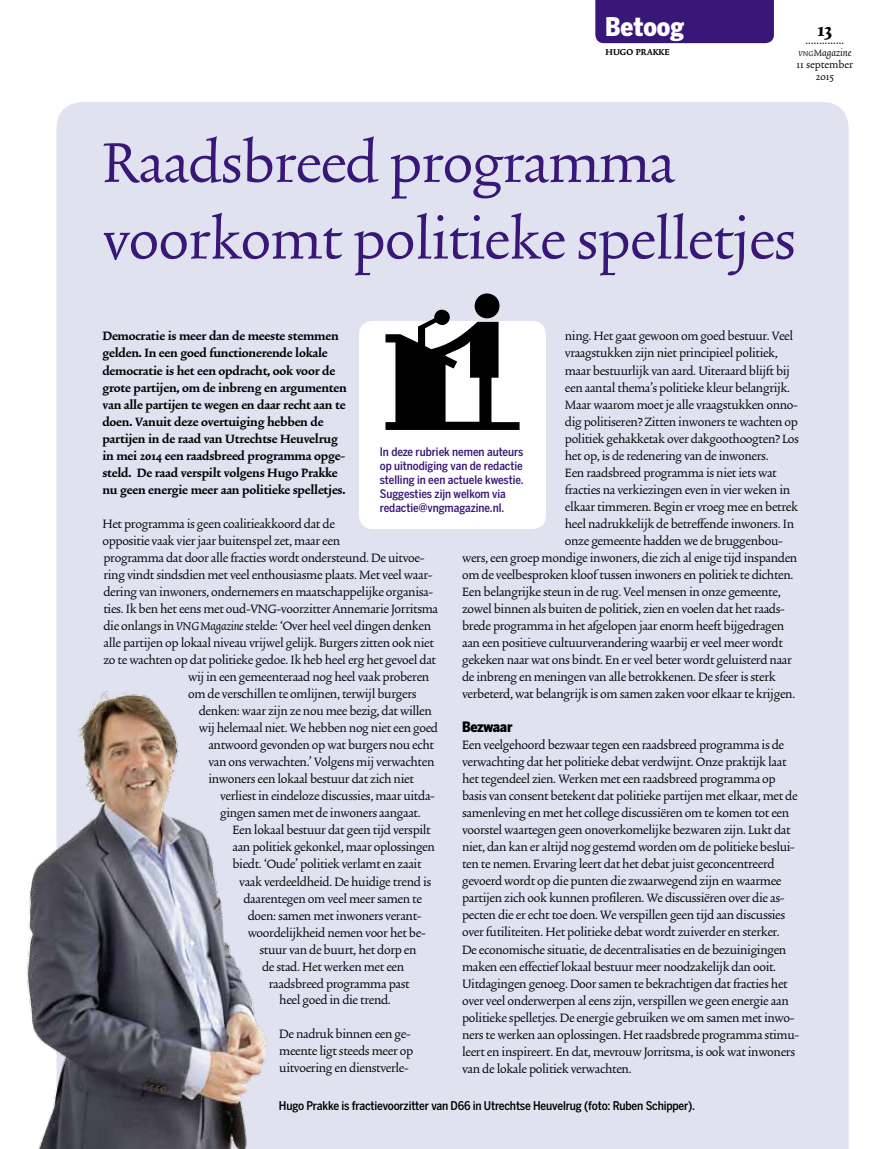
<style>
.page{position:relative;width:893px;height:1149px;background:#fff}
.page>*{position:absolute;margin:0;border:0;box-sizing:border-box;transform-origin:0 0}
.t1{font:66px/76.5px "Trinite No.2";letter-spacing:-.01em;color:#381778}
.t2{font:900 25.5px "Benton Sans Cond";color:#fff}
.t3{font:700 22.5px "Trinite No.2";color:#000}
.t4{font:italic 15px "Trinite No.2";color:#000}
.t5{font:14.25px/17px "Trinite No.2";letter-spacing:-.02em;color:#000}
.t6{font:700 14.25px/17px "Trinite No.2";letter-spacing:-.01em;color:#000}
.t7{font:900 14.25px "Benton Sans Cond";letter-spacing:-.02em;color:#000}
.t8{font:500 12px "Benton Sans Cond";letter-spacing:-.015em;color:#000}
.t9{font:12px/12px "Trinite No.2";color:#000;text-align:center}
.t10{font:500 11.7px/13.8px "Benton Sans Cond";letter-spacing:-.005em;color:#381778}
.t11{font:700 10.2px "Trinite No.2";color:#000}
.s1{font-style:italic;font-size:9px}
.s2{font-style:italic;font-size:11.55px}
.s3{font-style:italic}
</style>
<div class="page">
<div style="left:57px;top:102px;width:792px;height:1046px;background:#e1e2f0"></div>
<img style="left:26px;top:688px;width:248px;height:460px">
<div style="left:595px;top:0;width:179px;height:43px;background:#381778"></div>
<div style="left:360px;top:321px;width:185px;height:207px;background:#fff;border-radius:13px"></div>
<div style="left:359px;top:321px;width:187px;height:208px;border:2px solid #fff;border-radius:13px"></div>
<svg style="left:385px;top:293px;width:135px;height:137px"></svg>
<h2 class="t2" style="left:605px;top:12px;width:81px">Betoog</h2>
<p class="t11" style="left:605px;top:47px;width:66px">HUGO PRAKKE</p>
<h3 class="t3" style="left:817px;top:17px;width:17px">13</h3>
<p class="t4" style="left:805px;top:31px;width:40px">..............</p>
<p class="t9" style="left:797px;top:47px;width:58px"><span class="s1">vng</span><span class="s2">M</span><span class="s3">agazine<br></span>11 september<br>2015</p>
<h1 class="t1" style="left:102px;top:127px;width:695px">Raadsbreed programma voorkomt politieke spelletjes</h1>
<p class="t6" style="left:102px;top:328px;width:246px">Democratie is meer dan de meeste stemmen gelden. In een goed functionerende lokale democratie is het een opdracht, ook voor de grote partijen, om de inbreng en argumenten van alle partijen te wegen en daar recht aan te doen. Vanuit deze overtuiging hebben de partijen in de raad van Utrechtse Heuvelrug in mei 2014 een raadsbreed programma opge&shy;steld. De raad verspilt volgens Hugo Prakke nu geen energie meer aan politieke spelletjes.</p>
<p class="t5" style="left:102px;top:515px;width:239px">Het programma is geen coalitieakkoord dat de oppositie vaak vier jaar buitenspel zet, maar een</p>
<p class="t10" style="left:380px;top:445px;width:145px">In deze rubriek nemen auteurs op uitnodiging van de redactie stelling in een actuele kwestie.<br>Suggesties zijn welkom via redactie@vngmagazine.nl.</p>
<p class="t5" style="left:565px;top:328px;width:236px">ning. Het gaat gewoon om goed bestuur. Veel vraagstukken zijn niet principieel politiek, maar bestuurlijk van aard. Uiteraard blijft bij een aantal thema’s politieke kleur belangrijk.<br>Maar waarom moet je alle vraagstukken onno&shy;dig politiseren? Zitten inwoners te wachten op politiek gehakketak over dakgoothoogten? Los het op, is de redenering van de inwoners.<br>Een raadsbreed programma is niet iets wat fracties na verkiezingen even in vier weken in elkaar timmeren. Begin er vroeg mee en betrek heel nadrukkelijk de betreffende inwoners. In onze gemeente hadden we de bruggenbou-</p>
<p class="t5" style="left:103px;top:549px;width:336px">programma dat door alle fracties wordt ondersteund. De uitvoe&shy;ring vindt sindsdien met veel enthousiasme plaats. Met veel waar&shy;dering van inwoners, ondernemers en maatschappelijke organisa&shy;ties. Ik ben het eens met oud-VNG-voorzitter Annemarie Jorritsma die onlangs in <span class="s3">VNG Magazine</span> stelde: ‘Over heel veel dingen denken alle partijen op lokaal niveau vrijwel gelijk. Burgers zitten ook niet zo te wachten op dat politieke gedoe. Ik heb heel erg het gevoel dat</p>
<p class="t5" style="left:462px;top:549px;width:337px">wers, een groep mondige inwoners, die zich al enige tijd inspanden om de veelbesproken kloof tussen inwoners en politiek te dichten.<br>Een belangrijke steun in de rug. Veel mensen in onze gemeente, zowel binnen als buiten de politiek, zien en voelen dat het raads&shy;brede programma in het afgelopen jaar enorm heeft bijgedragen aan een positieve cultuurverandering waarbij er veel meer wordt gekeken naar wat ons bindt. En er veel beter wordt geluisterd naar de inbreng en meningen van alle betrokkenen. De sfeer is sterk verbeterd, wat belangrijk is om samen zaken voor elkaar te krijgen.</p>
<p class="t7" style="left:462px;top:718px;width:52px">Bezwaar</p>
<p class="t5" style="left:462px;top:736px;width:339px">Een veelgehoord bezwaar tegen een raadsbreed programma is de verwachting dat het politieke debat verdwijnt. Onze praktijk laat het tegendeel zien. Werken met een raadsbreed programma op basis van consent betekent dat politieke partijen met elkaar, met de samenleving en met het college discussiëren om te komen tot een voorstel waartegen geen onoverkomelijke bezwaren zijn. Lukt dat niet, dan kan er altijd nog gestemd worden om de politieke beslui&shy;ten te nemen. Ervaring leert dat het debat juist geconcentreerd gevoerd wordt op die punten die zwaarwegend zijn en waarmee partijen zich ook kunnen profileren. We discussiëren over die as&shy;pecten die er echt toe doen. We verspillen geen tijd aan discussies over futiliteiten. Het politieke debat wordt zuiverder en sterker.<br>De economische situatie, de decentralisaties en de bezuinigingen maken een effectief lokaal bestuur meer noodzakelijk dan ooit.<br>Uitdagingen genoeg. Door samen te bekrachtigen dat fracties het over veel onderwerpen al eens zijn, verspillen we geen energie aan politieke spelletjes. De energie gebruiken we om samen met inwo&shy;ners te werken aan oplossingen. Het raadsbrede programma stimu&shy;leert en inspireert. En dat, mevrouw Jorritsma, is ook wat inwoners van de lokale politiek verwachten.</p>
<p class="t5" style="left:188px;top:669px;width:243px">wij in een gemeenteraad nog heel vaak proberen om de verschillen te omlijnen, terwijl burgers</p>
<p class="t5" style="left:208px;top:737px;width:228px;text-align:justify">antwoord gevonden op wat burgers nou echt van ons verwachten.’ Volgens mij verwachten inwoners een lokaal bestuur dat zich niet</p>
<p class="t5" style="left:199px;top:703px;width:241px">denken: waar zijn ze nou mee bezig, dat willen wij helemaal niet. We hebben nog niet een goed</p>
<p class="t5" style="left:220px;top:788px;width:216px">verliest in eindeloze discussies, maar uitda&shy;gingen samen met de inwoners aangaat.</p>
<p class="t5" style="left:232px;top:822px;width:200px">Een lokaal bestuur dat geen tijd verspilt</p>
<p class="t5" style="left:232px;top:839px;width:204px">aan politiek gekonkel, maar oplossingen</p>
<p class="t5" style="left:232px;top:856px;width:191px">biedt. ‘Oude’ politiek verlamt en zaait</p>
<p class="t5" style="left:239px;top:873px;width:193px">vaak verdeeldheid. De huidige trend is</p>
<p class="t5" style="left:243px;top:890px;width:184px">daarentegen om veel meer samen te doen: samen met inwoners verant&shy;woordelijkheid nemen voor het be-</p>
<p class="t5" style="left:269px;top:975px;width:142px">raadsbreed programma past</p>
<p class="t5" style="left:259px;top:941px;width:159px">stuur van de buurt, het dorp en</p>
<p class="t5" style="left:262px;top:958px;width:144px">de stad. Het werken met een</p>
<p class="t5" style="left:279px;top:991px;width:113px">heel goed in die trend.</p>
<p class="t5" style="left:279px;top:1025px;width:135px">De nadruk binnen een ge&shy;meente ligt steeds meer op uitvoering en dienstverle-</p>
<p class="t8" style="left:279px;top:1098px;width:418px">Hugo Prakke is fractievoorzitter van D66 in Utrechtse Heuvelrug (foto: Ruben Schipper).</p>
</div>
